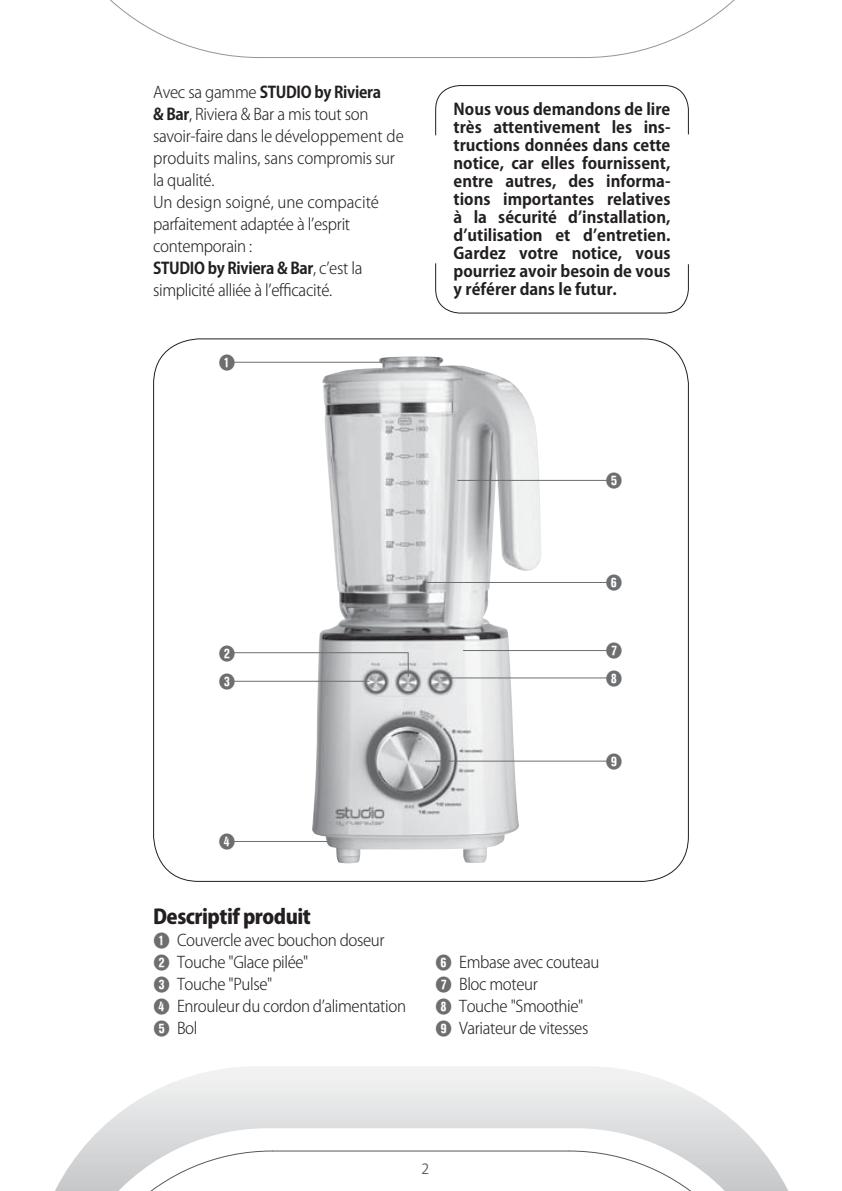
<style>
.page{position:relative;width:842px;height:1191px;background:#fff}
.page>*{position:absolute;margin:0;border:0;box-sizing:border-box;transform-origin:0 0}
.t1{font:20px "Koz Go Std Heavy 90 pv RKSJ H";letter-spacing:-.025em;color:#231f20}
.t2{font:18px/27.4px "Numerics P04";color:#6d6e70;scale:.95 1}
.t3{font:16px/22px "Koz Go Std Light 90 pv RKSJ H";letter-spacing:-.02em;color:#231f20;scale:.95 1}
.t4{font:16px/18px "Koz Go Std Bold 90 pv RKSJ H";color:#231f20;text-align:justify}
.t5{font:16px "Koz Go Std Bold 90 pv RKSJ H";letter-spacing:-.02em;color:#231f20;scale:.95 1}
.t6{font:14px "Koz Go Std Regular 90 pv RKSJ H";color:#58595b}
.s1{font-family:"Koz Go Std Light 90 pv RKSJ H"}
.s2{font-family:"Koz Go Std Bold 90 pv RKSJ H"}
.s3{font-family:"Numerics P04";font-size:18px;color:#6d6e70}
</style>
<div class="page">
<img style="left:312px;top:356px;width:229px;height:508px">
<svg style="left:110px;top:0;width:625px;height:58px"></svg>
<svg style="left:55px;top:1066px;width:733px;height:125px"></svg>
<svg style="left:58px;top:1128px;width:727px;height:63px"></svg>
<svg style="left:68px;top:1150px;width:705px;height:41px"></svg>
<svg style="left:435px;top:85px;width:254px;height:51px"></svg>
<svg style="left:435px;top:263px;width:254px;height:51px"></svg>
<hr style="left:233px;top:362px;width:149px;height:1px;background:#6d6e70">
<hr style="left:233px;top:681px;width:136px;height:1px;background:#6d6e70">
<hr style="left:233px;top:841px;width:95px;height:1px;background:#6d6e70">
<hr style="left:457px;top:480px;width:151px;height:1px;background:#6d6e70">
<hr style="left:427px;top:582px;width:181px;height:1px;background:#6d6e70">
<hr style="left:463px;top:650px;width:145px;height:1px;background:#6d6e70">
<hr style="left:440px;top:677px;width:168px;height:1px;background:#6d6e70">
<hr style="left:425px;top:760px;width:183px;height:1px;background:#6d6e70">
<svg style="left:232px;top:651px;width:177px;height:26px"></svg>
<p class="t5" style="left:153px;top:86px;width:241px"><span class="s1">Avec sa gamme</span> STUDIO by Riviera</p>
<p class="t3" style="left:153px;top:105px;width:265px"><span class="s2">&amp; Bar</span>, Riviera &amp; Bar a mis tout son savoir-faire dans le développement de produits malins, sans compromis sur la qualité.<br>Un design soigné, une compacité parfaitement adaptée à lʼesprit contemporain :</p>
<p class="t5" style="left:153px;top:262px;width:222px">STUDIO by Riviera &amp; Bar<span class="s1">, cʼest la</span></p>
<p class="t3" style="left:153px;top:281px;width:190px">simplicité alliée à lʼefficacité.</p>
<p class="t2" style="left:219px;top:348px;width:20px">Q</p>
<p class="t4" style="left:454px;top:102px;width:218px">Nous vous demandons de lire très attentivement les ins&shy;tructions données dans cette notice, car elles fournissent, entre autres, des informa&shy;tions importantes relatives à la sécurité dʼinstallation, dʼutilisation et dʼentretien.<br>Gardez votre notice, vous pourriez avoir besoin de vous y référer dans le futur.</p>
<p class="t2" style="left:606px;top:466px;width:19px">T</p>
<p class="t2" style="left:219px;top:639px;width:20px">W</p>
<p class="t2" style="left:219px;top:667px;width:20px">E</p>
<p class="t2" style="left:219px;top:827px;width:20px">R</p>
<p class="t1" style="left:153px;top:908px;width:159px">Descriptif produit</p>
<p class="t3" style="left:153px;top:930px;width:268px"><span class="s3">Q</span> Couvercle avec bouchon doseur<br><span class="s3">W</span> Touche "Glace pilée"<br><span class="s3">E</span> Touche "Pulse"<br><span class="s3">R</span> Enrouleur du cordon dʼalimentation<br><span class="s3">T</span> Bol</p>
<p class="t2" style="left:606px;top:568px;width:19px">Y</p>
<p class="t2" style="left:606px;top:636px;width:19px">U<br>I</p>
<p class="t2" style="left:606px;top:747px;width:19px">O</p>
<p class="t3" style="left:435px;top:952px;width:174px"><span class="s3">Y</span> Embase avec couteau<br><span class="s3">U</span> Bloc moteur<br><span class="s3">I</span> Touche "Smoothie"<br><span class="s3">O</span> Variateur de vitesses</p>
<p class="t6" style="left:421px;top:1163px;width:9px">2</p>
</div>
